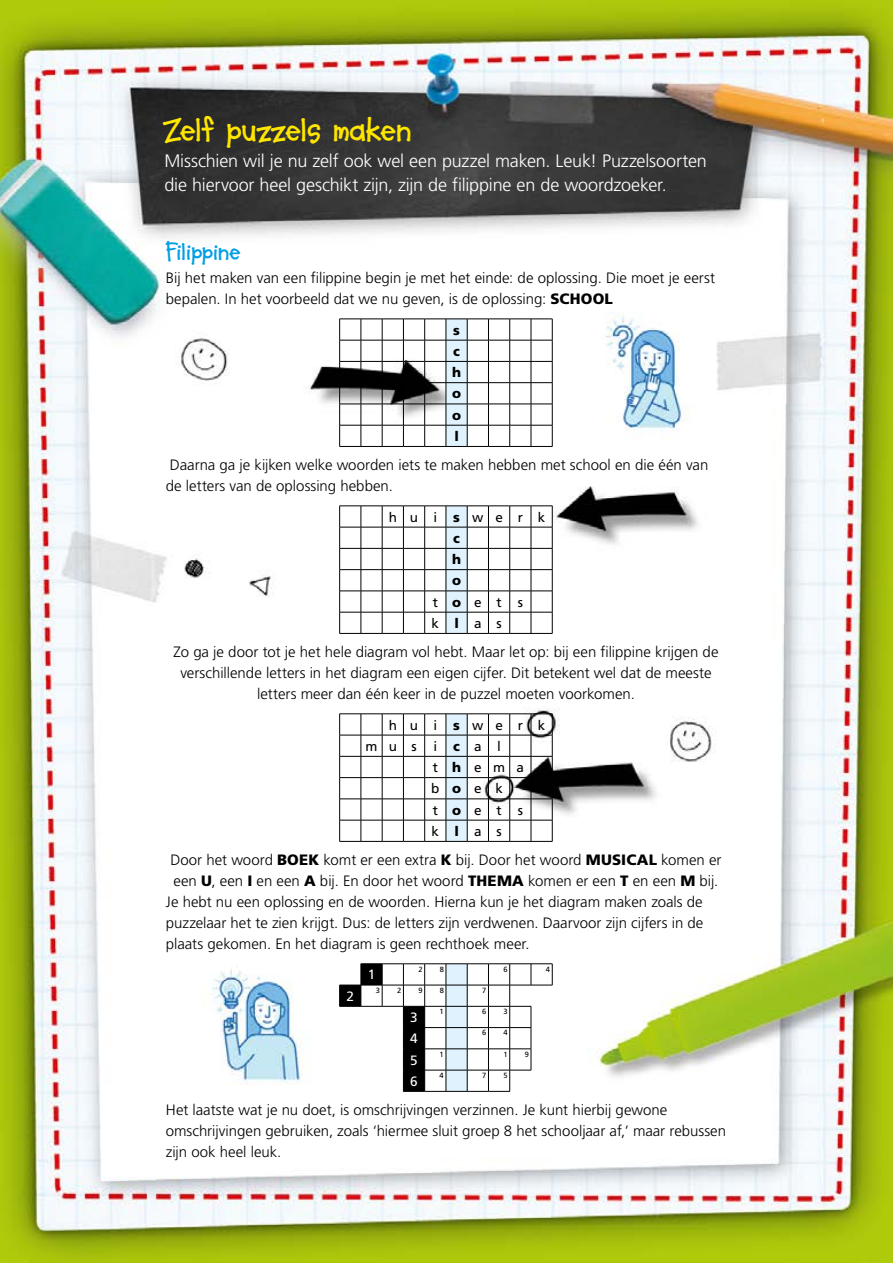
<style>
.page{position:relative;width:893px;height:1263px;background:#fff}
.page>*{position:absolute;margin:0;border:0;box-sizing:border-box;transform-origin:0 0}
.t1{font:700 33px "Soup Bone";letter-spacing:-.02em;color:#ffe600}
.t2{font:700 24px "Soup Bone";letter-spacing:-.015em;color:#009fe3}
.t3{font:300 18px/24px "Frutiger LT Pro";letter-spacing:-.01em;color:#fff}
.t4{font:300 15px/21px "Frutiger LT Pro";color:#000}
.t5{font:13.5px "Frutiger LT Pro";letter-spacing:1.1em;color:#000}
.t6{font:900 13.5px/21.3px "Frutiger LT Pro";color:#000;text-align:justify}
.t7{font:13.5px "Frutiger LT Pro";color:#fff}
.t8{font:7.5px "Frutiger LT Pro";color:#000}
.s1{font-weight:900}
</style>
<div class="page">
<img style="left:0;top:0;width:893px;height:1263px">
<svg style="left:339px;top:319px;width:214px;height:128px"></svg>
<svg style="left:339px;top:506px;width:214px;height:128px"></svg>
<svg style="left:339px;top:713px;width:214px;height:129px"></svg>
<svg style="left:339px;top:963px;width:214px;height:129px"></svg>
<h1 class="t1" style="left:164px;top:111px;width:248px">Zelf puzzels maken</h1>
<p class="t3" style="left:164px;top:149px;width:544px">Misschien wil je nu zelf ook wel een puzzel maken. Leuk! Puzzelsoorten die hiervoor heel geschikt zijn, zijn de filippine en de woordzoeker.</p>
<h2 class="t2" style="left:166px;top:237px;width:76px">Filippine</h2>
<p class="t4" style="left:166px;top:268px;width:551px">Bij het maken van een filippine begin je met het einde: de oplossing. Die moet je eerst bepalen. In het voorbeeld dat we nu geven, is de oplossing: <span class="s1">SCHOOL</span></p>
<p class="t6" style="left:452px;top:319px;width:11px">s c h o o l</p>
<p class="t4" style="left:166px;top:455px;width:544px">Daarna ga je kijken welke woorden iets te maken hebben met school en die één van de letters van de oplossing hebben.</p>
<p class="t5" style="left:389px;top:509px;width:158px">hui<span class="s1">s</span>werk</p>
<p class="t6" style="left:453px;top:527px;width:8px">c</p>
<p class="t6" style="left:452px;top:549px;width:11px">h</p>
<p class="t6" style="left:452px;top:570px;width:11px">o</p>
<p class="t5" style="left:433px;top:594px;width:92px">t<span class="s1">o</span>et s</p>
<p class="t5" style="left:432px;top:615px;width:72px">k<span class="s1">l</span>as</p>
<p class="t4" style="left:173px;top:641px;width:547px;text-align:center">Zo ga je door tot je het hele diagram vol hebt. Maar let op: bij een filippine krijgen de verschillende letters in het diagram een eigen cijfer. Dit betekent wel dat de meeste letters meer dan één keer in de puzzel moeten voorkomen.</p>
<p class="t5" style="left:389px;top:717px;width:158px">hui<span class="s1">s</span>werk</p>
<p class="t5" style="left:365px;top:738px;width:137px">mus i<span class="s1">c</span>al</p>
<p class="t5" style="left:433px;top:759px;width:93px">t <span class="s1">h</span>ema</p>
<p class="t5" style="left:431px;top:781px;width:73px">b<span class="s1">o</span>ek</p>
<p class="t5" style="left:433px;top:802px;width:92px">t<span class="s1">o</span>et s</p>
<p class="t5" style="left:432px;top:823px;width:72px">k<span class="s1">l</span>as</p>
<p class="t4" style="left:170px;top:849px;width:553px">Door het woord <span class="s1">BOEK</span> komt er een extra <span class="s1">K</span> bij. Door het woord <span class="s1">MUSICAL</span> komen er</p>
<p class="t4" style="left:174px;top:870px;width:546px">een <span class="s1">U</span>, een <span class="s1">I</span> en een <span class="s1">A</span> bij. En door het woord <span class="s1">THEMA</span> komen er een <span class="s1">T</span> en een <span class="s1">M</span> bij.</p>
<p class="t4" style="left:166px;top:891px;width:538px">Je hebt nu een oplossing en de woorden. Hierna kun je het diagram maken zoals de</p>
<p class="t4" style="left:166px;top:912px;width:539px">puzzelaar het te zien krijgt. Dus: de letters zijn verdwenen. Daarvoor zijn cijfers in de</p>
<p class="t4" style="left:166px;top:933px;width:365px">plaats gekomen. En het diagram is geen rechthoek meer.</p>
<p class="t7" style="left:368px;top:967px;width:9px">1</p>
<p class="t8" style="left:418px;top:964px;width:6px">2</p>
<p class="t8" style="left:440px;top:964px;width:6px">8</p>
<p class="t8" style="left:503px;top:964px;width:6px">6</p>
<p class="t8" style="left:546px;top:964px;width:6px">4</p>
<p class="t7" style="left:346px;top:988px;width:9px">2</p>
<p class="t8" style="left:376px;top:986px;width:6px">3</p>
<p class="t8" style="left:397px;top:986px;width:6px">2</p>
<p class="t8" style="left:418px;top:986px;width:6px">9</p>
<p class="t8" style="left:440px;top:986px;width:6px">8</p>
<p class="t8" style="left:482px;top:986px;width:6px">7</p>
<p class="t7" style="left:410px;top:1009px;width:9px">3</p>
<p class="t8" style="left:440px;top:1007px;width:6px">1</p>
<p class="t8" style="left:482px;top:1007px;width:6px">6</p>
<p class="t8" style="left:503px;top:1007px;width:6px">3</p>
<p class="t7" style="left:410px;top:1031px;width:9px">4</p>
<p class="t7" style="left:410px;top:1052px;width:9px">5</p>
<p class="t8" style="left:482px;top:1028px;width:6px">6</p>
<p class="t8" style="left:503px;top:1028px;width:6px">4</p>
<p class="t8" style="left:440px;top:1049px;width:6px">1</p>
<p class="t8" style="left:503px;top:1049px;width:6px">1</p>
<p class="t8" style="left:525px;top:1049px;width:6px">9</p>
<p class="t8" style="left:440px;top:1071px;width:6px">4</p>
<p class="t8" style="left:482px;top:1071px;width:6px">7</p>
<p class="t8" style="left:503px;top:1071px;width:6px">5</p>
<p class="t4" style="left:166px;top:1099px;width:562px">Het laatste wat je nu doet, is omschrijvingen verzinnen. Je kunt hierbij gewone omschrijvingen gebruiken, zoals ‘hiermee sluit groep 8 het schooljaar af,’ maar rebussen zijn ook heel leuk.</p>
<p class="t7" style="left:410px;top:1073px;width:9px">6</p>
</div>
